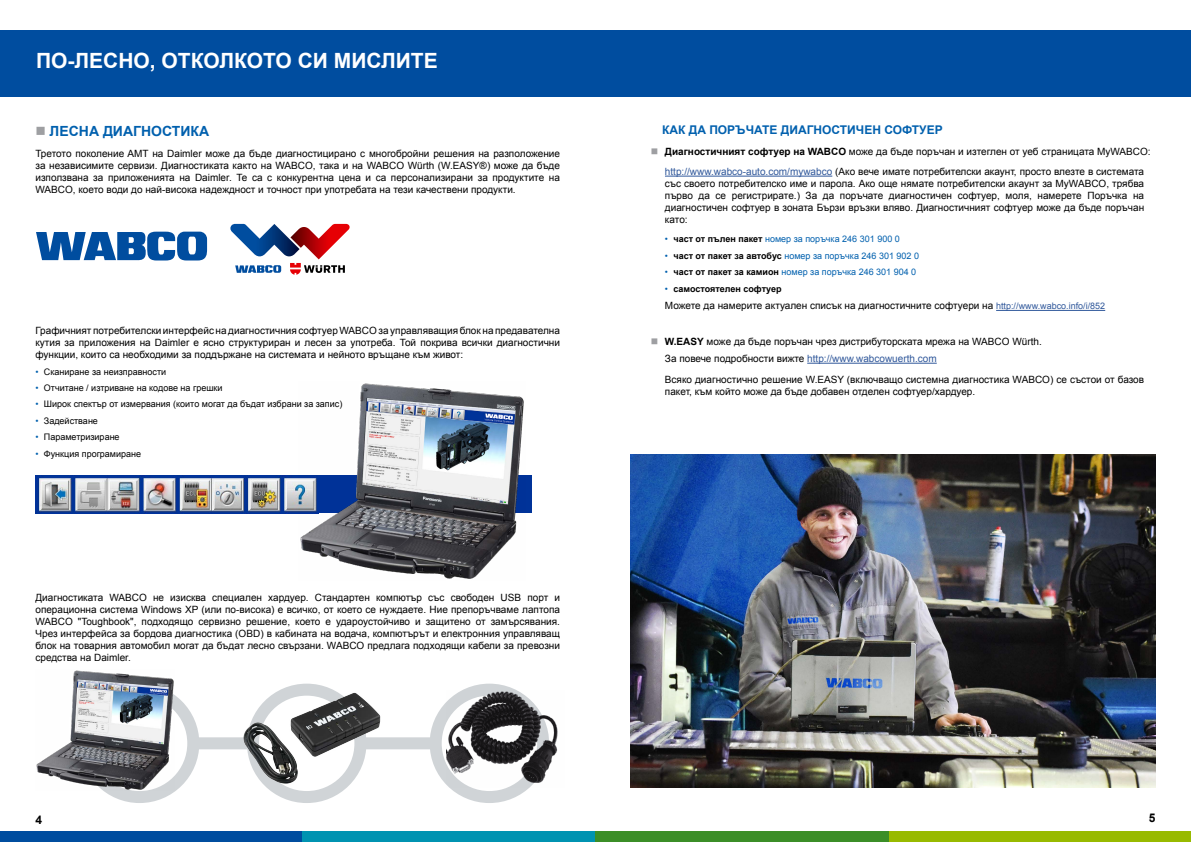
<style>
.page{position:relative;width:1191px;height:842px;background:#fff}
.page>*{position:absolute;margin:0;border:0;box-sizing:border-box;transform-origin:0 0}
.t1{font:700 21px "Arial";color:#fff}
.t2{font:700 14px "Arial";color:#0060ae}
.t3{font:700 12px "Arial";color:#0060ae}
.t4{font:700 12px "Arial";color:#000}
.t5{font:10px/12px "Arial";color:#000;text-align:justify}
.t6{font:9px "Arial";color:#000}
.t7{font:9px "Arial";color:#0060ae}
.t8{font:700 9px "Arial";color:#000}
.s1{color:#0060ae}
.s2{font-weight:700}
.s3{color:#30589b}
.s4{font-weight:700;color:#000}
.s5{font-weight:400;color:#0060ae}
.s6{font-size:9px;color:#30589b}
</style>
<div class="page">
<div style="left:0;top:831px;width:302px;height:11px;background:#004d9f"></div>
<div style="left:302px;top:831px;width:293px;height:11px;background:#0093b1"></div>
<div style="left:595px;top:831px;width:294px;height:11px;background:#3b8e27"></div>
<div style="left:889px;top:831px;width:302px;height:11px;background:#98ba00"></div>
<div style="left:0;top:30px;width:1191px;height:66px;background:#004d9f"></div>
<svg style="left:36px;top:232px;width:171px;height:29px"></svg>
<svg style="left:230px;top:224px;width:120px;height:51px"></svg>
<img style="left:35px;top:476px;width:264px;height:37px">
<div style="left:194px;top:737px;width:241px;height:12px;background:#d0d4d7"></div>
<svg style="left:86px;top:690px;width:107px;height:107px"></svg>
<div style="left:80px;top:684px;width:119px;height:119px;border:12px solid #d0d4d7;border-radius:50%"></div>
<div style="left:247px;top:684px;width:119px;height:119px;border:12px solid #d0d4d7;border-radius:50%"></div>
<svg style="left:436px;top:690px;width:107px;height:107px"></svg>
<div style="left:430px;top:684px;width:119px;height:119px;border:12px solid #d0d4d7;border-radius:50%"></div>
<img style="left:228px;top:688px;width:174px;height:103px">
<img style="left:446px;top:690px;width:112px;height:97px">
<img style="left:36px;top:670px;width:139px;height:121px">
<img style="left:299px;top:383px;width:227px;height:196px">
<img style="left:631px;top:455px;width:524px;height:333px">
<hr style="left:665px;top:176px;width:167px;height:1px;background:#30589b">
<hr style="left:996px;top:310px;width:109px;height:1px;background:#30589b">
<hr style="left:807px;top:363px;width:129px;height:1px;background:#30589b">
<h1 class="t1" style="left:36px;top:47px;width:403px">ПО-ЛЕСНО, ОТКОЛКОТО СИ МИСЛИТЕ</h1>
<h2 class="t2" style="left:50px;top:122px;width:161px">ЛЕСНА ДИАГНОСТИКА</h2>
<p class="t5" style="left:35px;top:147px;width:526px">Третото поколение AMT на Daimler може да бъде диагностицирано с многобройни решения на разположение за независимите сервизи. Диагностиката както на WABCO, така и на WABCO Würth (W.EASY®) може да бъде използвана за приложенията на Daimler. Те са с конкурентна цена и са персонализирани за продуктите на WABCO, което води до най-висока надеждност и точност при употребата на тези качествени продукти.</p>
<p class="t5" style="left:35px;top:325px;width:526px">Графичният потребителски интерфейс на диагностичния софтуер WABCO за управляващия блок на предавателна кутия за приложения на Daimler е ясно структуриран и лесен за употреба. Той покрива всички диагностични функции, които са необходими за поддържане на системата и нейното връщане към живот:</p>
<p class="t6" style="left:35px;top:365px;width:132px"><span class="s1">•</span> Сканиране за неизправности</p>
<p class="t6" style="left:35px;top:382px;width:189px"><span class="s1">•</span> Отчитане / изтриване на кодове на грешки</p>
<p class="t6" style="left:35px;top:398px;width:308px"><span class="s1">•</span> Широк спектър от измервания (които могат да бъдат избрани за запис)</p>
<p class="t6" style="left:35px;top:415px;width:64px"><span class="s1">•</span> Задействане</p>
<p class="t6" style="left:35px;top:431px;width:86px"><span class="s1">•</span> Параметризиране</p>
<p class="t6" style="left:35px;top:448px;width:107px"><span class="s1">•</span> Функция програмиране</p>
<p class="t5" style="left:35px;top:592px;width:526px">Диагностиката WABCO не изисква специален хардуер. Стандартен компютър със свободен USB порт и операционна система Windows XP (или по-висока) е всичко, от което се нуждаете. Ние препоръчваме лаптопа WABCO "Toughbook", подходящо сервизно решение, което е удароустойчиво и защитено от замърсявания.<br>Чрез интерфейса за бордова диагностика (OBD) в кабината на водача, компютърът и електронния управляващ блок на товарния автомобил могат да бъдат лесно свързани. WABCO предлага подходящи кабели за превозни средства на Daimler.</p>
<p class="t3" style="left:662px;top:122px;width:282px">КАК ДА ПОРЪЧАТЕ ДИАГНОСТИЧЕН СОФТУЕР</p>
<p class="t5" style="left:665px;top:141px;width:487px;line-height:20.5px"><span class="s2">Диагностичният софтуер на WABCO</span> може да бъде поръчан и изтеглен от уеб страницата MyWABCO: <span class="s3">http://www.wabco-auto.com/mywabco</span> (Ако вече имате потребителски акаунт, просто влезте в системата</p>
<p class="t5" style="left:665px;top:178px;width:481px">със своето потребителско име и парола. Ако още нямате потребителски акаунт за MyWABCO, трябва първо да се регистрирате.) За да поръчате диагностичен софтуер, моля, намерете Поръчка на диагностичен софтуер в зоната Бързи връзки вляво. Диагностичният софтуер може да бъде поръчан като:</p>
<p class="t7" style="left:665px;top:233px;width:236px">• <span class="s4">част от пълен пакет</span> номер за поръчка 246 301 900 0</p>
<p class="t7" style="left:665px;top:250px;width:256px">• <span class="s4">част от пакет за автобус</span> номер за поръчка 246 301 902 0</p>
<p class="t7" style="left:665px;top:266px;width:253px">• <span class="s4">част от пакет за камион</span> номер за поръчка 246 301 904 0</p>
<p class="t8" style="left:665px;top:283px;width:118px"><span class="s5">•</span> самостоятелен софтуер</p>
<p class="t5" style="left:665px;top:300px;width:442px">Можете да намерите актуален списък на диагностичните софтуери на <span class="s6">http://www.wabco.info/i/852</span></p>
<p class="t5" style="left:665px;top:332px;width:378px;line-height:17.5px"><span class="s2">W.EASY</span> може да бъде поръчан чрез дистрибуторската мрежа на WABCO Würth.<br>За повече подробности вижте <span class="s3">http://www.wabcowuerth.com</span></p>
<p class="t5" style="left:665px;top:373px;width:481px">Всяко диагностично решение W.EASY (включващо системна диагностика WABCO) се състои от базов пакет, към който може да бъде добавен отделен софтуер/хардуер.</p>
<p class="t4" style="left:35px;top:811px;width:8px">4</p>
<p class="t4" style="left:1148px;top:810px;width:8px">5</p>
</div>
